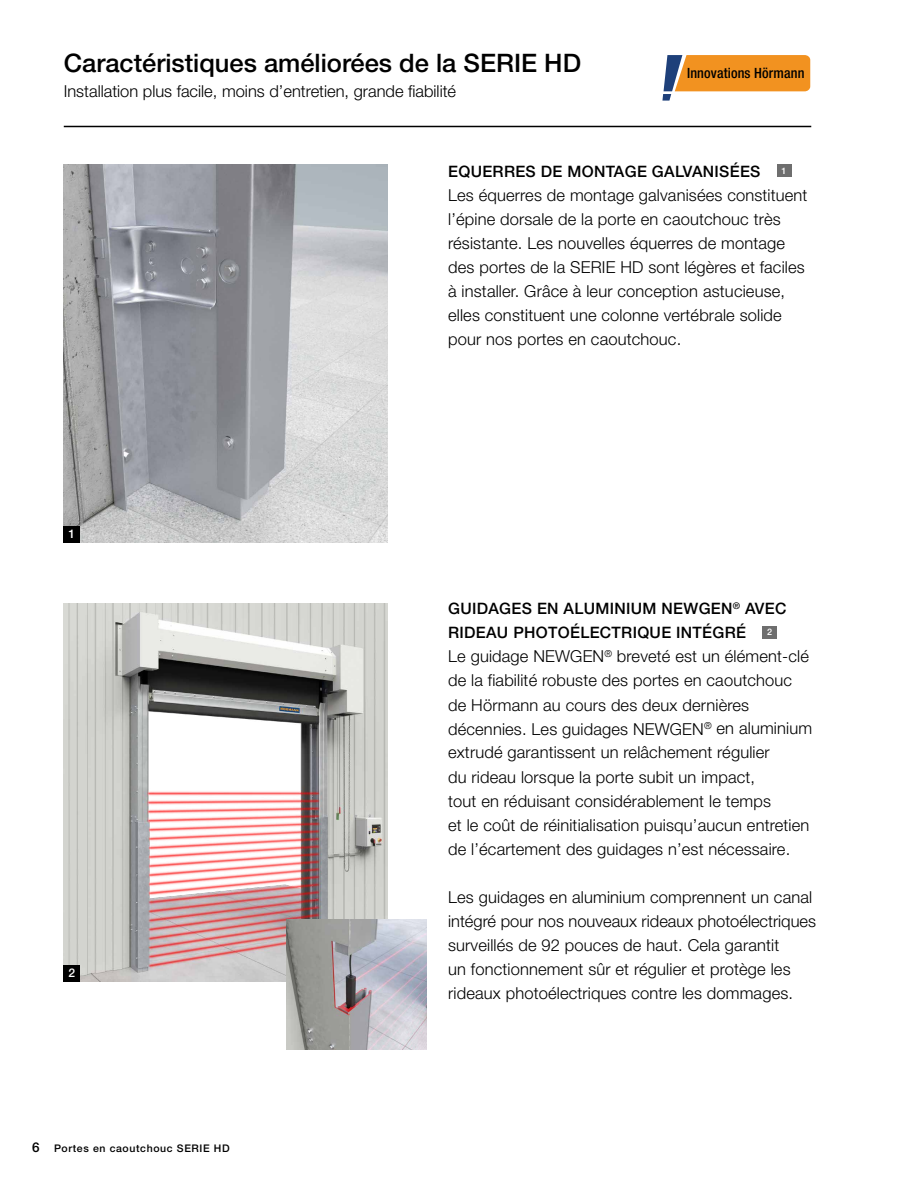
<style>
.page{position:relative;width:918px;height:1188px;background:#fff}
.page>*{position:absolute;margin:0;border:0;box-sizing:border-box;transform-origin:0 0}
.t1{font:500 25.5px "Hoermann Helvetica Neue";color:#000}
.t2{font:300 16.5px/24px "Hoermann Helvetica Neue";letter-spacing:.01em;color:#000}
.t3{font:500 15.75px/24px "Hoermann Helvetica Neue";letter-spacing:.02em;color:#000}
.t4{font:500 condensed 14.1px "Hoermann Helvetica Neue";letter-spacing:.01em;color:#000}
.t5{font:500 12px "Hoermann Helvetica Neue";color:#fff}
.t6{font:500 10.5px "Hoermann Helvetica Neue";letter-spacing:.06em;color:#000}
.t7{font:500 9px "Hoermann Helvetica Neue";color:#fff}
.s1{font-size:13.5px}
</style>
<div class="page">
<img style="left:64px;top:603px;width:324px;height:378px">
<img style="left:64px;top:164px;width:324px;height:378px">
<svg style="left:662px;top:55px;width:148px;height:46px"></svg>
<div style="left:777px;top:164px;width:14px;height:13px;background:#6e6e6e"></div>
<div style="left:763px;top:626px;width:14px;height:12px;background:#6e6e6e"></div>
<div style="left:64px;top:526px;width:16px;height:16px;background:#000"></div>
<div style="left:64px;top:965px;width:16px;height:16px;background:#000"></div>
<hr style="left:64px;top:126px;width:747px;height:1px;background:#000">
<img style="left:286px;top:920px;width:141px;height:129px">
<h1 class="t1" style="left:64px;top:45px;width:519px">Caractéristiques améliorées de la SERIE HD</h1>
<p class="t2" style="left:64px;top:78px;width:394px">Installation plus facile, moins d’entretien, grande fiabilité</p>
<p class="t4" style="left:687px;top:63px;width:119px">Innovations Hörmann</p>
<p class="t5" style="left:69px;top:526px;width:8px">1</p>
<p class="t5" style="left:69px;top:965px;width:8px">2</p>
<p class="t6" style="left:32px;top:1141px;width:199px"><span class="s1">6</span> Portes en caoutchouc SERIE HD</p>
<p class="t3" style="left:448px;top:158px;width:314px">EQUERRES DE MONTAGE GALVANISÉES</p>
<p class="t7" style="left:782px;top:164px;width:7px">1</p>
<p class="t2" style="left:448px;top:182px;width:361px">Les équerres de montage galvanisées constituent l’épine dorsale de la porte en caoutchouc très résistante. Les nouvelles équerres de montage des portes de la SERIE HD sont légères et faciles à installer. Grâce à leur conception astucieuse, elles constituent une colonne vertébrale solide pour nos portes en caoutchouc.</p>
<p class="t3" style="left:448px;top:596px;width:340px">GUIDAGES EN ALUMINIUM NEWGEN<sup>®</sup> AVEC<br>RIDEAU PHOTOÉLECTRIQUE INTÉGRÉ</p>
<p class="t7" style="left:767px;top:626px;width:7px">2</p>
<p class="t2" style="left:448px;top:644px;width:366px">Le guidage NEWGEN<sup>®</sup> breveté est un élément-clé de la fiabilité robuste des portes en caoutchouc de Hörmann au cours des deux dernières décennies. Les guidages NEWGEN<sup>®</sup> en aluminium extrudé garantissent un relâchement régulier<br>du rideau lorsque la porte subit un impact,<br>tout en réduisant considérablement le temps<br>et le coût de réinitialisation puisqu’aucun entretien de l’écartement des guidages n’est nécessaire.</p>
<p class="t2" style="left:448px;top:884px;width:369px">Les guidages en aluminium comprennent un canal intégré pour nos nouveaux rideaux photoélectriques surveillés de 92 pouces de haut. Cela garantit<br>un fonctionnement sûr et régulier et protège les rideaux photoélectriques contre les dommages.</p>
</div>
